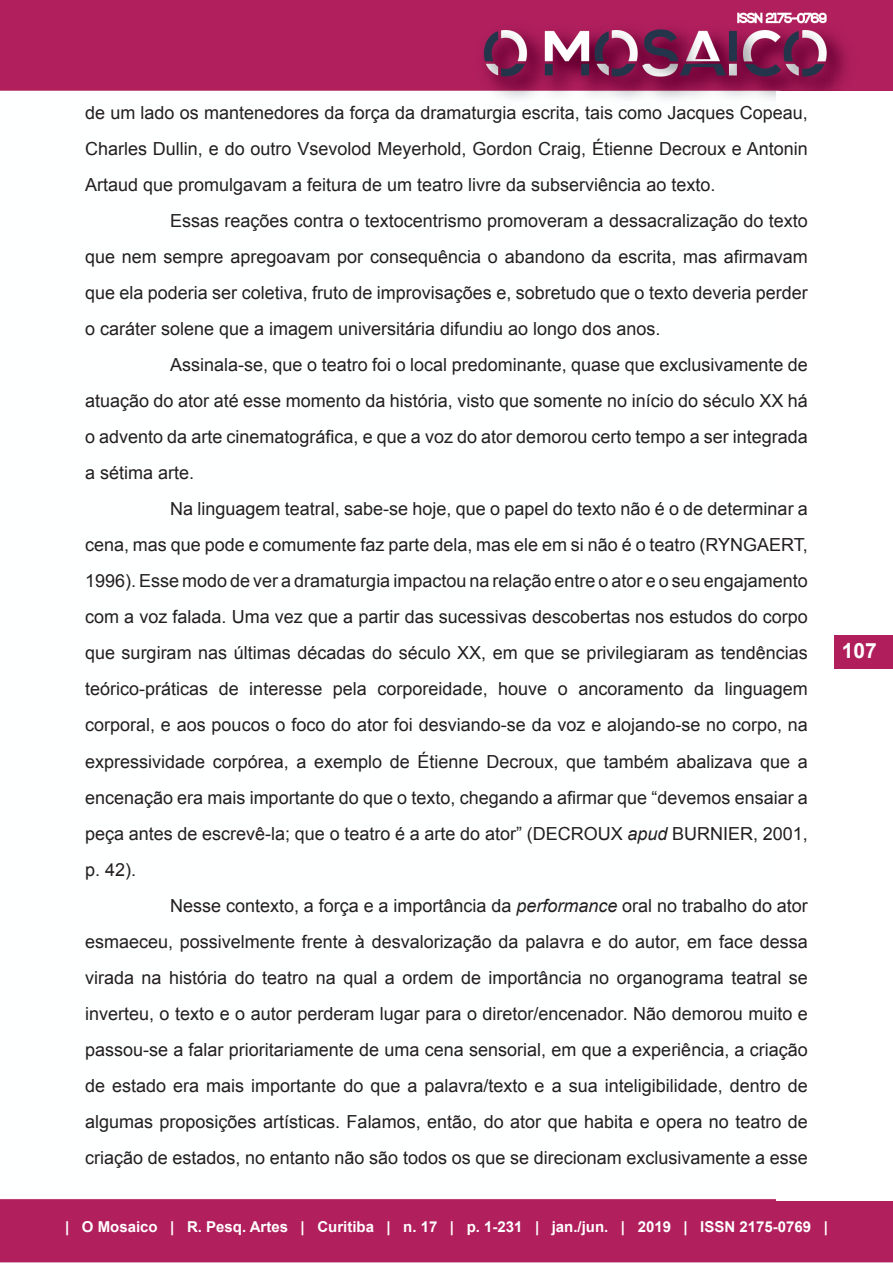
<style>
.page{position:relative;width:893px;height:1263px;background:#fff}
.page>*{position:absolute;margin:0;border:0;box-sizing:border-box;transform-origin:0 0}
.t1{font:700 21px "Arial";color:#fff}
.Corpo{font:18px/36px "Arial";color:#231f20;text-align:justify}
.t2{font:700 15px "Arial";color:#fff}
.s1{font-style:italic}
</style>
<div class="page">
<img style="left:0;top:0;width:893px;height:1263px">
<div style="left:777px;top:92px;width:116px;height:1109px;background:#fff"></div>
<div style="left:834px;top:635px;width:59px;height:33px;background:#b01f5c"></div>
<p class="Corpo" style="left:85px;top:95px;width:724px">de um lado os mantenedores da força da dramaturgia escrita, tais como Jacques Copeau, Charles Dullin, e do outro Vsevolod Meyerhold, Gordon Craig, Étienne Decroux e Antonin Artaud que promulgavam a feitura de um teatro livre da subserviência ao texto.</p>
<p class="Corpo" style="left:85px;top:203px;width:724px;text-indent:85px">Essas reações contra o textocentrismo promoveram a dessacralização do texto que nem sempre apregoavam por consequência o abandono da escrita, mas afirmavam que ela poderia ser coletiva, fruto de improvisações e, sobretudo que o texto deveria perder o caráter solene que a imagem universitária difundiu ao longo dos anos.</p>
<p class="Corpo" style="left:85px;top:347px;width:724px;text-indent:85px">Assinala-se, que o teatro foi o local predominante, quase que exclusivamente de atuação do ator até esse momento da história, visto que somente no início do século XX há o advento da arte cinematográfica, e que a voz do ator demorou certo tempo a ser integrada a sétima arte.</p>
<p class="Corpo" style="left:85px;top:491px;width:724px;text-indent:85px">Na linguagem teatral, sabe-se hoje, que o papel do texto não é o de determinar a cena, mas que pode e comumente faz parte dela, mas ele em si não é o teatro (RYNGAERT, 1996). Esse modo de ver a dramaturgia impactou na relação entre o ator e o seu engajamento com a voz falada. Uma vez que a partir das sucessivas descobertas nos estudos do corpo que surgiram nas últimas décadas do século XX, em que se privilegiaram as tendências teórico-práticas de interesse pela corporeidade, houve o ancoramento da linguagem corporal, e aos poucos o foco do ator foi desviando-se da voz e alojando-se no corpo, na expressividade corpórea, a exemplo de Étienne Decroux, que também abalizava que a encenação era mais importante do que o texto, chegando a afirmar que “devemos ensaiar a peça antes de escrevê-la; que o teatro é a arte do ator” (DECROUX <span class="s1">apud</span> BURNIER, 2001, p. 42).</p>
<p class="Corpo" style="left:85px;top:887px;width:724px;text-indent:85px">Nesse contexto, a força e a importância da <span class="s1">performance</span> oral no trabalho do ator esmaeceu, possivelmente frente à desvalorização da palavra e do autor, em face dessa virada na história do teatro na qual a ordem de importância no organograma teatral se inverteu, o texto e o autor perderam lugar para o diretor/encenador. Não demorou muito e passou-se a falar prioritariamente de uma cena sensorial, em que a experiência, a criação de estado era mais importante do que a palavra/texto e a sua inteligibilidade, dentro de algumas proposições artísticas. Falamos, então, do ator que habita e opera no teatro de criação de estados, no entanto não são todos os que se direcionam exclusivamente a esse</p>
<p class="t1" style="left:842px;top:636px;width:37px">107</p>
<p class="t2" style="left:65px;top:1217px;width:764px">| O Mosaico | R. Pesq. Artes | Curitiba | n. 17 | p. 1-231 | jan./jun. | 2019 | ISSN 2175-0769 |</p>
</div>
